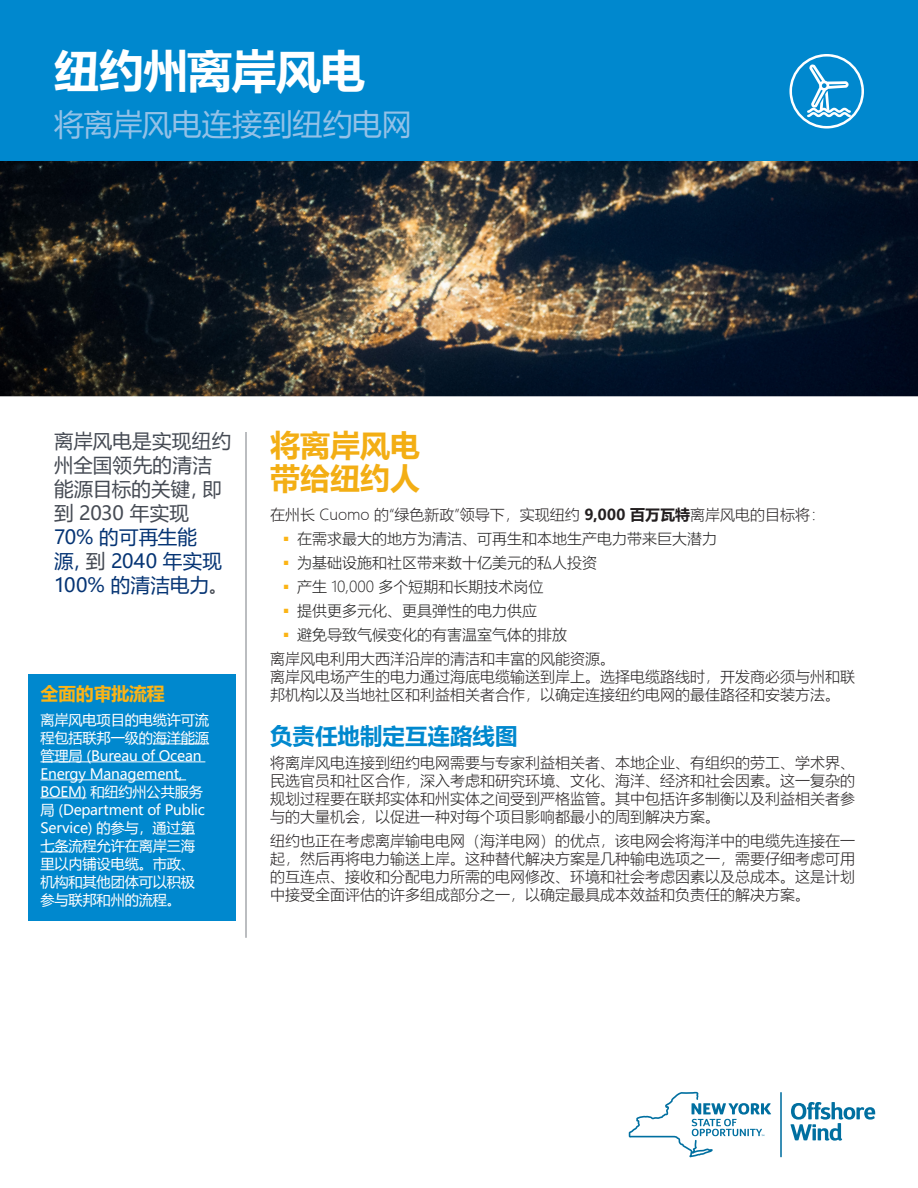
<style>
.page{position:relative;width:918px;height:1188px;background:#fff}
.page>*{position:absolute;margin:0;border:0;box-sizing:border-box;transform-origin:0 0}
.t1{font:700 45px "Microsoft Ya Hei";letter-spacing:-.015em;color:#fff}
.t2{font:30px "Microsoft Ya Hei";letter-spacing:-.005em;color:#93c1e7}
.Headline{font:700 30px/33px "Microsoft Ya Hei";color:#f3ae14}
.Sub_1_-_Match_Header{font:700 22.5px "Microsoft Ya Hei";color:#0088ce}
.Left_Nav_2{font:19.5px/24px "Microsoft Ya Hei";letter-spacing:.01em;color:#464b54}
.Box_Headline{font:700 18px "Microsoft Ya Hei";letter-spacing:-.015em;color:#fbb416}
.Body{font:300 15px/18px "Microsoft Ya Hei";color:#231f20;text-align:justify}
.t3{font:300 15px "Microsoft Ya Hei";color:#201f1f}
.Box_Text{font:14.25px/18px "Microsoft Ya Hei";letter-spacing:-.015em;color:#fff}
.s1{color:#053474}
.s2{font-weight:700}
</style>
<div class="page">
<div style="left:28px;top:675px;width:208px;height:246px;background:#0088ce"></div>
<img style="left:0;top:160px;width:918px;height:236px">
<div style="left:0;top:0;width:918px;height:160px;background:#0088ce"></div>
<svg style="left:789px;top:54px;width:75px;height:75px"></svg>
<hr style="left:246px;top:432px;width:1px;height:506px;background:#787d83">
<hr style="left:780px;top:1092px;width:2px;height:65px;background:#006fa0">
<svg style="left:629px;top:1092px;width:142px;height:65px"></svg>
<svg style="left:790px;top:1102px;width:85px;height:39px"></svg>
<hr style="left:153px;top:743px;width:56px;height:1px;background:#fff">
<hr style="left:40px;top:761px;width:165px;height:1px;background:#fff">
<hr style="left:40px;top:779px;width:146px;height:1px;background:#fff">
<hr style="left:40px;top:797px;width:47px;height:1px;background:#fff">
<svg style="left:181px;top:833px;width:14px;height:1px"></svg>
<svg style="left:40px;top:851px;width:29px;height:1px"></svg>
<p class="t1" style="left:54px;top:39px;width:313px">纽约州离岸风电</p>
<p class="t2" style="left:54px;top:104px;width:359px">将离岸风电连接到纽约电网</p>
<p class="Left_Nav_2" style="left:54px;top:428px;width:179px">离岸风电是实现纽约州全国领先的清洁能源目标的关键，即到 2030 年实现<br><span class="s1">70% 的可再生能<br>源，</span>到 <span class="s1">2040 年实现<br>100% 的清洁电力</span>。</p>
<p class="Box_Headline" style="left:40px;top:681px;width:126px">全面的审批流程</p>
<p class="Box_Text" style="left:40px;top:710px;width:170px">离岸风电项目的电缆许可流程包括联邦一级的海洋能源管理局 (Bureau of Ocean<br>Energy Management,<br>BOEM) 和纽约州公共服务局 (Department of Public<br>Service) 的参与，通过第七条流程允许在离岸三海里以内铺设电缆。市政、机构和其他团体可以积极参与联邦和州的流程。</p>
<p class="Headline" style="left:270px;top:428px;width:151px">将离岸风电带给纽约人</p>
<p class="Body" style="left:270px;top:506px;width:557px">在州长 Cuomo 的“绿色新政”领导下，实现纽约 <span class="s2">9,000 百万瓦特</span>离岸风电的目标将：</p>
<p class="t3" style="left:284px;top:529px;width:435px"><sup>■</sup> 在需求最大的地方为清洁、可再生和本地生产电力带来巨大潜力</p>
<p class="t3" style="left:284px;top:553px;width:315px"><sup>■</sup> 为基础设施和社区带来数十亿美元的私人投资</p>
<p class="t3" style="left:284px;top:577px;width:262px"><sup>■</sup> 产生 10,000 多个短期和长期技术岗位</p>
<p class="t3" style="left:284px;top:601px;width:255px"><sup>■</sup> 提供更多元化、更具弹性的电力供应</p>
<p class="t3" style="left:284px;top:625px;width:285px"><sup>■</sup> 避免导致气候变化的有害温室气体的排放</p>
<p class="Body" style="left:270px;top:650px;width:586px;text-align:left">离岸风电利用大西洋沿岸的清洁和丰富的风能资源。<br>离岸风电场产生的电力通过海底电缆输送到岸上。选择电缆路线时，开发商必须与州和联邦机构以及当地社区和利益相关者合作，以确定连接纽约电网的最佳路径和安装方法。</p>
<p class="Sub_1_-_Match_Header" style="left:270px;top:720px;width:249px">负责任地制定互连路线图</p>
<p class="Body" style="left:270px;top:753px;width:586px">将离岸风电连接到纽约电网需要与专家利益相关者、本地企业、有组织的劳工、学术界、民选官员和社区合作，深入考虑和研究环境、文化、海洋、经济和社会因素。这一复杂的规划过程要在联邦实体和州实体之间受到严格监管。其中包括许多制衡以及利益相关者参与的大量机会，以促进一种对每个项目影响都最小的周到解决方案。</p>
<p class="Body" style="left:270px;top:831px;width:586px">纽约也正在考虑离岸输电电网（海洋电网）的优点，该电网会将海洋中的电缆先连接在一起，然后再将电力输送上岸。这种替代解决方案是几种输电选项之一，需要仔细考虑可用的互连点、接收和分配电力所需的电网修改、环境和社会考虑因素以及总成本。这是计划中接受全面评估的许多组成部分之一，以确定最具成本效益和负责任的解决方案。</p>
</div>
